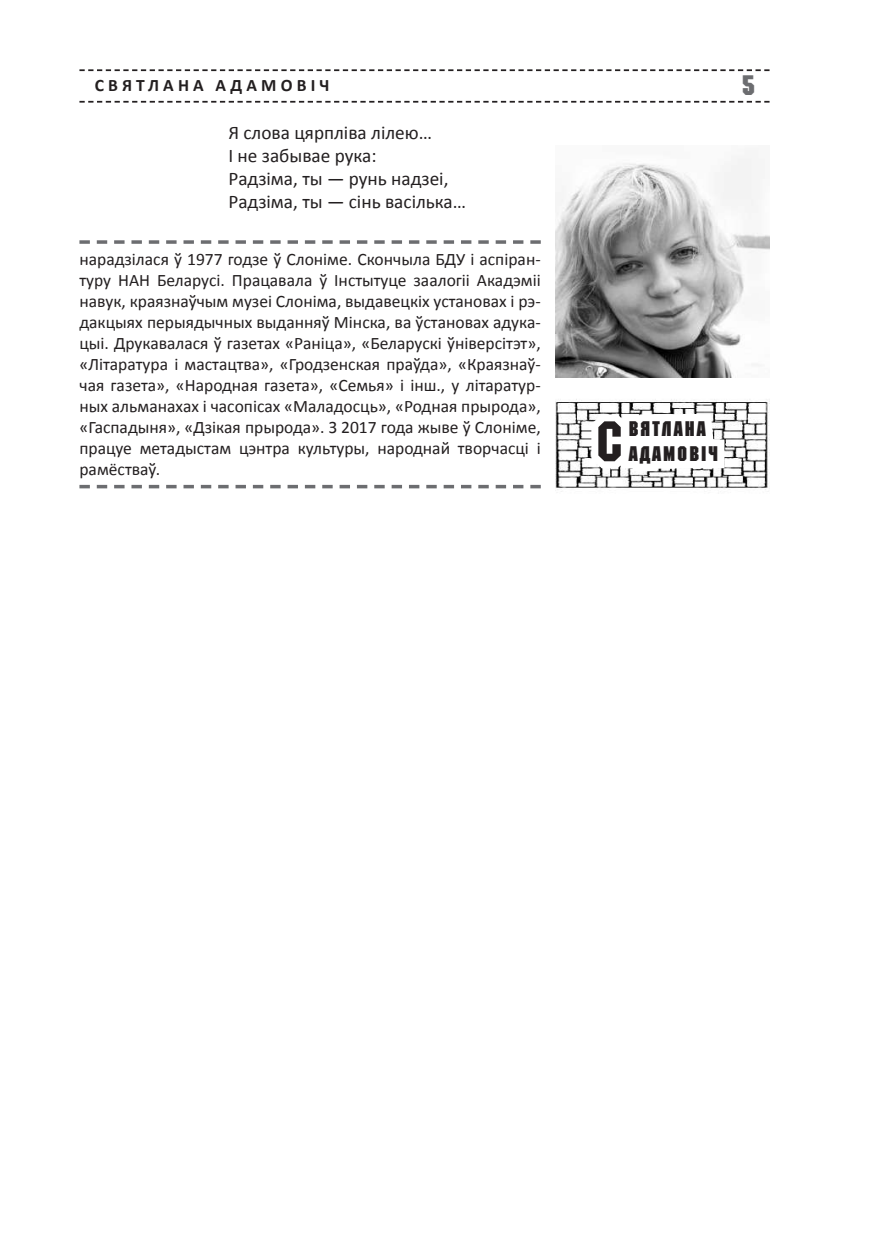
<style>
.page{position:relative;width:869px;height:1241px;background:#fff}
.page>*{position:absolute;margin:0;border:0;box-sizing:border-box;transform-origin:0 0}
.t1{font:57.05px "Machine CTT";color:#231f20}
.t2{font:700 28px "Machine CTT";color:#6c6d70}
.t3{font:700 21px/25.2px "Machine CTT";letter-spacing:.1em;color:#231f20}
.t4{font:19.25px/23.1px "Calibri";color:#231f20}
.t5{font:17.5px/21px "Calibri";color:#231f20;text-align:justify}
.t6{font:700 17.5px "Calibri";letter-spacing:.24em;color:#231f20}
</style>
<div class="page">
<svg style="left:79px;top:69px;width:690px;height:2px"></svg>
<svg style="left:79px;top:101px;width:690px;height:2px"></svg>
<svg style="left:79px;top:240px;width:461px;height:4px"></svg>
<svg style="left:79px;top:485px;width:461px;height:3px"></svg>
<img style="left:555px;top:158px;width:214px;height:219px">
<img style="left:555px;top:399px;width:214px;height:93px">
<svg style="left:584px;top:302px;width:147px;height:176px"></svg>
<p class="t6" style="left:95px;top:74px;width:83px">Святлана</p>
<p class="t6" style="left:215px;top:74px;width:47px">Адамов</p>
<p class="t6" style="left:310px;top:74px;width:20px">іч</p>
<h2 class="t2" style="left:741px;top:69px;width:14px">5</h2>
<p class="t4" style="left:228px;top:121px;width:239px">Я слова цярпліва лілею…<br>І не забывае рука:<br>Радзіма, ты — рунь надзеі,<br>Радзіма, ты — сінь васілька…</p>
<p class="t5" style="left:79px;top:248px;width:462px">нарадзілася ў 1977 годзе ў Слоніме. Скончыла БДУ і аспіран&shy;туру НАН Беларусі. Працавала ў Інстытуце заалогіі Акадэміі навук, краязнаўчым музеі Слоніма, выдавецкіх установах і рэ&shy;дакцыях перыядычных выданняў Мінска, ва ўстановах адука&shy;цыі. Друкавалася ў газетах «Раніца», «Беларускі ўніверсітэт», «Літаратура і мастацтва», «Гродзенская праўда», «Краязнаў&shy;чая газета», «Народная газета», «Семья» і інш., у літаратур&shy;ных альманахах і часопісах «Маладосць», «Родная прырода», «Гаспадыня», «Дзікая прырода». З 2017 года жыве ў Слоніме, працуе метадыстам цэнтра культуры, народнай творчасці і рамёстваў.</p>
<h1 class="t1" style="left:595px;top:407px;width:29px">С</h1>
<p class="t3" style="left:628px;top:415px;width:91px">ВЯТЛАНА<br>АДАМОВІЧ</p>
</div>
